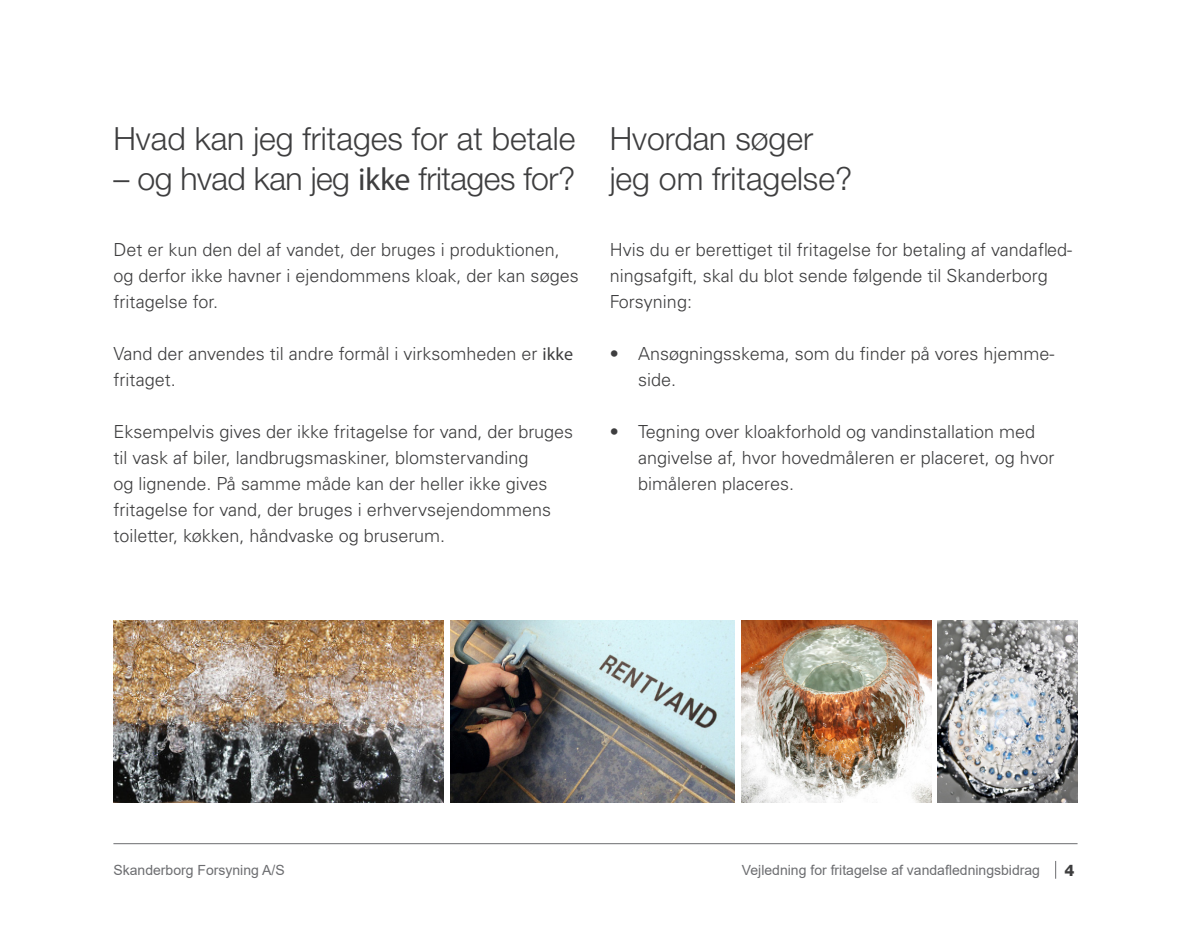
<style>
.page{position:relative;width:1191px;height:936px;background:#fff}
.page>*{position:absolute;margin:0;border:0;box-sizing:border-box;transform-origin:0 0}
.Overskrift_1_lille{font:300 32px/40px "Helvetica Neue";color:#3e3e3f}
.Årsrap_Brødtekst{font:300 18px/26px "Univers LT Std";color:#3e3e3f}
.t1{font:800 16px "Helvetica Neue";color:#3e3e3f}
.t2{font:14px "Arial";color:#6c6d70}
.s1{font-family:"Myriad Pro";font-weight:400}
</style>
<div class="page">
<img style="left:742px;top:620px;width:189px;height:182px">
<img style="left:450px;top:620px;width:285px;height:182px">
<svg style="left:1055px;top:861px;width:1px;height:17px"></svg>
<hr style="left:113px;top:843px;width:964px;height:1px;background:#6c6d70">
<img style="left:937px;top:620px;width:140px;height:182px">
<img style="left:113px;top:620px;width:331px;height:182px">
<p class="Overskrift_1_lille" style="left:113px;top:118px;width:463px">Hvad kan jeg fritages for at betale</p>
<p class="Overskrift_1_lille" style="left:113px;top:158px;width:463px">– og hvad kan jeg <span class="s1">ikke</span> fritages for?</p>
<p class="Årsrap_Brødtekst" style="left:113px;top:236px;width:467px">Det er kun den del af vandet, der bruges i produktionen, og derfor ikke havner i ejendommens kloak, der kan søges fritagelse for.</p>
<p class="Årsrap_Brødtekst" style="left:113px;top:340px;width:461px">Vand der anvendes til andre formål i virksomheden er <span class="s1">ikke </span>fritaget.</p>
<p class="Årsrap_Brødtekst" style="left:113px;top:418px;width:461px">Eksempelvis gives der ikke fritagelse for vand, der bruges til vask af biler, landbrugsmaskiner, blomstervanding<br>og lignende. På samme måde kan der heller ikke gives fritagelse for vand, der bruges i erhvervsejendommens toiletter, køkken, håndvaske og bruserum.</p>
<p class="Overskrift_1_lille" style="left:609px;top:118px;width:244px">Hvordan søger jeg om fritagelse?</p>
<p class="Årsrap_Brødtekst" style="left:609px;top:236px;width:464px">Hvis du er berettiget til fritagelse for betaling af vandafled&shy;ningsafgift, skal du blot sende følgende til Skanderborg<br>Forsyning:</p>
<p class="Årsrap_Brødtekst" style="left:638px;top:340px;width:418px;text-indent:-28px">• Ansøgningsskema, som du finder på vores hjemme&shy;side.</p>
<p class="Årsrap_Brødtekst" style="left:638px;top:418px;width:418px;text-indent:-28px">• Tegning over kloakforhold og vandinstallation med angivelse af, hvor hovedmåleren er placeret, og hvor bimåleren placeres.</p>
<p class="t2" style="left:113px;top:860px;width:173px">Skanderborg Forsyning A/S</p>
<p class="t2" style="left:742px;top:860px;width:300px">Vejledning for fritagelse af vandafledningsbidrag</p>
<p class="t1" style="left:1064px;top:860px;width:12px">4</p>
</div>
